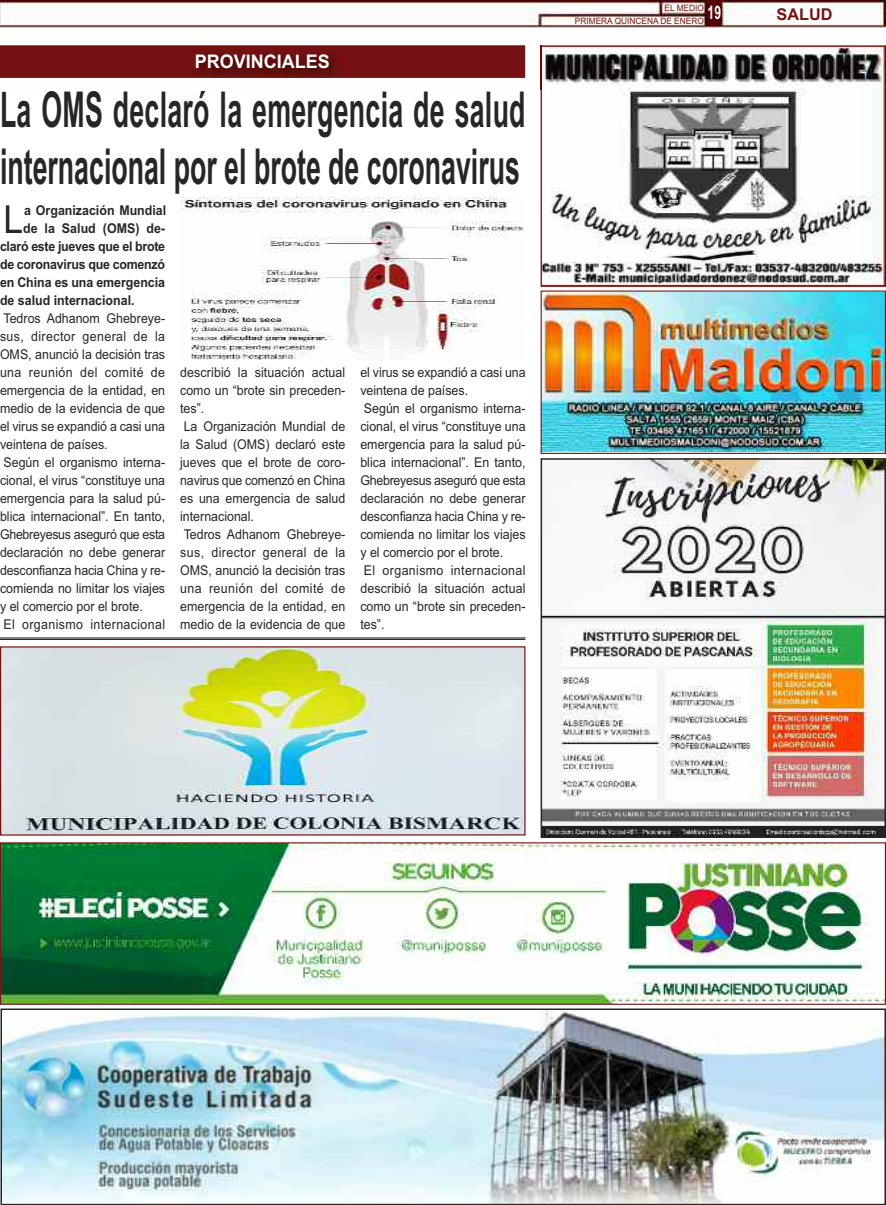
<style>
.page{position:relative;width:886px;height:1205px;background:#fff}
.page>*{position:absolute;margin:0;border:0;box-sizing:border-box;transform-origin:0 0}
.t1{font:700 49.5px/57px "Arial";color:#272627;scale:.54 1}
.t2{font:38.62px "Arial";color:#272627;scale:.92 1}
.t3{font:700 18.75px "Arial";color:#fff;scale:.96 1}
.t4{font:700 16.25px "Arial";color:#761313}
.t5{font:13.5px/18px "Arial";color:#272627;scale:.92 1}
.t6{font:700 13.5px "Arial";color:#272627;scale:.92 1}
.t7{font:700 13.5px "Arial";letter-spacing:-.02em;color:#272627;scale:.92 1}
.t8{font:8.75px/13.2px "Arial";color:#761313;scale:.95 1}
</style>
<div class="page">
<img style="left:0;top:0;width:886px;height:27px">
<img style="left:542px;top:292px;width:342px;height:159px">
<div style="left:540px;top:290px;width:346px;height:164px;border:1px solid #761313"></div>
<img style="left:2px;top:648px;width:521px;height:185px">
<img style="left:4px;top:1011px;width:879px;height:191px">
<div style="left:1px;top:1008px;width:885px;height:197px;border:2px solid #272627"></div>
<img style="left:543px;top:47px;width:341px;height:238px">
<div style="left:541px;top:45px;width:345px;height:242px;border:1px solid #7a0000"></div>
<img style="left:2px;top:844px;width:882px;height:159px">
<div style="left:0;top:842px;width:886px;height:163px;border:1px solid #761313"></div>
<hr style="left:0;top:638px;width:525px;height:1px;background:#272627">
<img style="left:541px;top:45px;width:1px;height:45px">
<img style="left:0;top:45px;width:525px;height:33px">
<img style="left:543px;top:461px;width:340px;height:374px">
<div style="left:540px;top:458px;width:346px;height:380px;border:2px solid #272627"></div>
<img style="left:180px;top:198px;width:343px;height:162px">
<hr style="left:0;top:639px;width:525px;height:1px;background:#272627">
<h3 class="t3" style="left:195px;top:50px;width:142px">PrOViNCialES</h3>
<h1 class="t1" style="left:0;top:81px;width:975px">la OMS declaró la emergencia de salud internacional por el brote de coronavirus</h1>
<h2 class="t2" style="left:4px;top:197px;width:23px">L</h2>
<p class="t6" style="left:24px;top:202px;width:156px">a Organización Mundial</p>
<p class="t6" style="left:23px;top:220px;width:156px">de la Salud (OMS) de-</p>
<p class="t7" style="left:0;top:238px;width:181px">claró este jueves que el brote</p>
<p class="t7" style="left:0;top:256px;width:181px">de coronavirus que comenzó</p>
<p class="t6" style="left:0;top:274px;width:181px">en China es una emergencia</p>
<p class="t6" style="left:0;top:292px;width:148px">de salud internacional.</p>
<p class="t5" style="left:0;top:309px;width:181px">Tedros Adhanom Ghebreye&shy;sus, director general de la<br>OMS, anunció la decisión tras una reunión del comité de emergencia de la entidad, en medio de la evidencia de que el virus se expandió a casi una veintena de países.<br>Según el organismo interna&shy;cional, el virus “constituye una emergencia para la salud pú&shy;blica internacional”. En tanto,<br>Ghebreyesus aseguró que esta declaración no debe generar desconfianza hacia China y re&shy;comienda no limitar los viajes y el comercio por el brote.<br>El organismo internacional</p>
<p class="t5" style="left:180px;top:363px;width:181px">describió la situación actual como un “brote sin preceden&shy;tes”.<br>La Organización Mundial de la Salud (OMS) declaró este jueves que el brote de coro&shy;navirus que comenzó en China es una emergencia de salud internacional.<br>Tedros Adhanom Ghebreye&shy;sus, director general de la<br>OMS, anunció la decisión tras una reunión del comité de emergencia de la entidad, en medio de la evidencia de que</p>
<p class="t5" style="left:360px;top:363px;width:181px">el virus se expandió a casi una veintena de países.<br>Según el organismo interna&shy;cional, el virus “constituye una emergencia para la salud pú&shy;blica internacional”. En tanto,<br>Ghebreyesus aseguró que esta declaración no debe generar desconfianza hacia China y re&shy;comienda no limitar los viajes y el comercio por el brote.<br>El organismo internacional describió la situación actual como un “brote sin preceden&shy;tes”.</p>
<p class="t8" style="left:575px;top:1px;width:155px;text-indent:90px">EL MEDIO<br>PRIMERA QUINCENA DE ENERO <sup>19</sup></p>
<p class="t4" style="left:776px;top:5px;width:57px">Salud</p>
</div>
